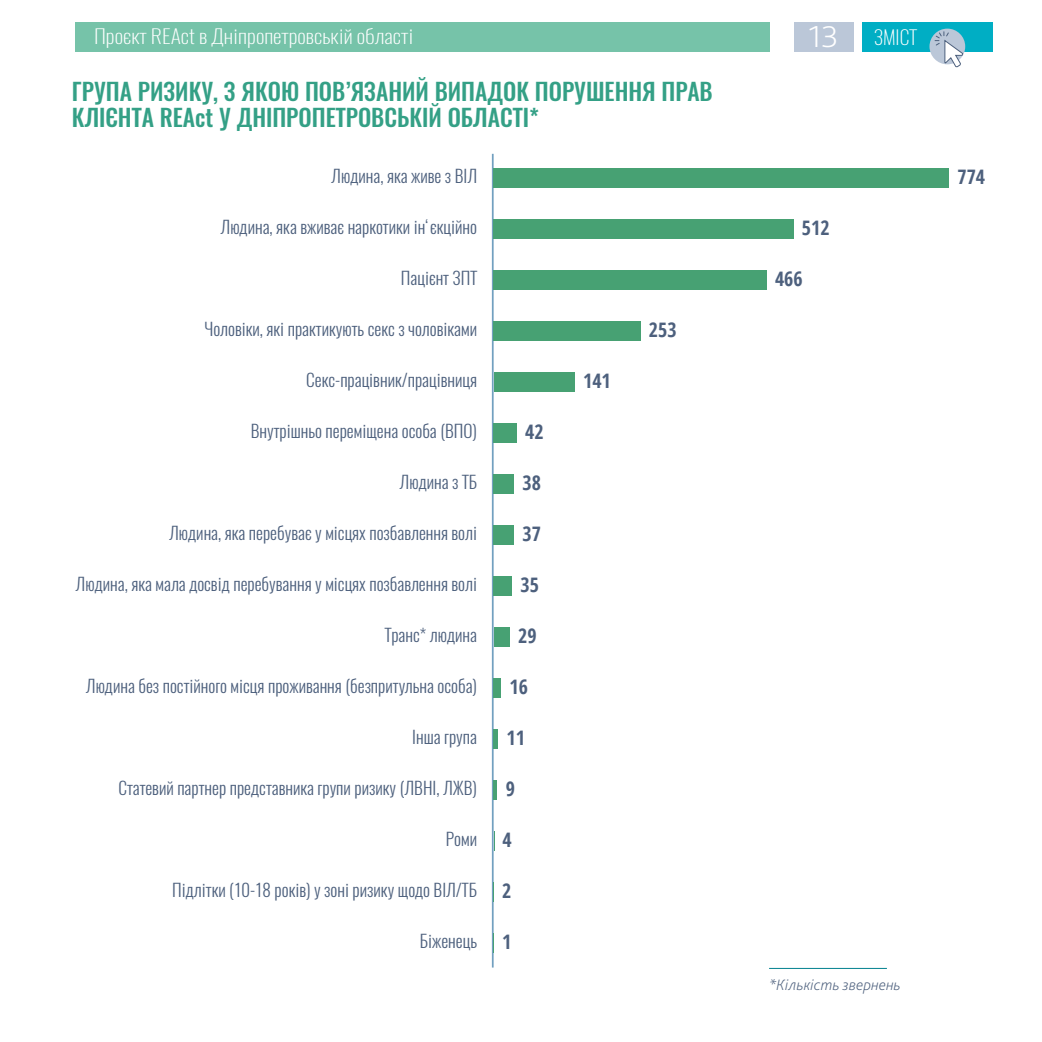
<style>
.page{position:relative;width:1042px;height:1042px;background:#fff}
.page>*{position:absolute;margin:0;border:0;box-sizing:border-box;transform-origin:0 0}
.t1{font:500 23.62px/26.2px "Oswald";color:#34a086}
.t2{font:700 condensed 19.95px "Open Sans";color:#4d607d}
.t3{font:200 19.25px "Oswald";color:#fff;scale:1.14 1}
.t4{font:200 19.25px "Oswald";color:#fff}
.t5{font:300 17.5px "Oswald";color:#4d607d}
.t6{font:italic 200 15.75px "Bliss Pro";color:#4d607d}
.s1{font-family:"Bliss Pro";font-size:31.5px}
</style>
<div class="page">
<div style="left:75px;top:22px;width:695px;height:29px;background:#76c3a9"></div>
<div style="left:794px;top:22px;width:59px;height:29px;background:#bbc7d8"></div>
<div style="left:862px;top:22px;width:130px;height:29px;background:#00aec4"></div>
<div style="left:929px;top:29px;width:36px;height:35px;background:#bbc7d8;border-radius:50%"></div>
<svg style="left:934px;top:31px;width:29px;height:36px"></svg>
<hr style="left:492px;top:154px;width:2px;height:813px;background:#72a0c0">
<div style="left:494px;top:168px;width:455px;height:20px;background:#47a173"></div>
<div style="left:494px;top:219px;width:300px;height:20px;background:#47a173"></div>
<div style="left:494px;top:270px;width:273px;height:20px;background:#47a173"></div>
<div style="left:494px;top:321px;width:147px;height:20px;background:#47a173"></div>
<div style="left:494px;top:372px;width:80px;height:20px;background:#47a173"></div>
<div style="left:494px;top:423px;width:23px;height:20px;background:#47a173"></div>
<div style="left:494px;top:474px;width:20px;height:20px;background:#47a173"></div>
<div style="left:494px;top:525px;width:20px;height:20px;background:#47a173"></div>
<div style="left:494px;top:576px;width:18px;height:20px;background:#47a173"></div>
<div style="left:494px;top:627px;width:15px;height:20px;background:#47a173"></div>
<div style="left:494px;top:678px;width:7px;height:20px;background:#47a173"></div>
<hr style="left:494px;top:729px;width:4px;height:20px;background:#47a173">
<hr style="left:494px;top:780px;width:3px;height:20px;background:#47a173">
<svg style="left:494px;top:831px;width:1px;height:20px"></svg>
<hr style="left:769px;top:968px;width:118px;height:1px;background:#00808e">
<p class="t3" style="left:94px;top:23px;width:282px">Проєкт REAct в Дніпропетровській області</p>
<p class="t4" style="left:808px;top:24px;width:110px"><span class="s1">13</span> ЗМІСТ</p>
<h1 class="t1" style="left:72px;top:79px;width:642px">ГРУПА РИЗИКУ, З ЯКОЮ ПОВ’ЯЗАНИЙ ВИПАДОК ПОРУШЕННЯ ПРАВ<br>КЛІЄНТА REAct У ДНІПРОПЕТРОВСЬКІЙ ОБЛАСТІ*</h1>
<p class="t5" style="left:331px;top:164px;width:147px">Людина, яка живе з ВІЛ</p>
<p class="t5" style="left:220px;top:215px;width:258px">Людина, яка вживає наркотики ін‘єкційно</p>
<p class="t5" style="left:401px;top:266px;width:78px">Пацієнт ЗПТ</p>
<p class="t5" style="left:204px;top:317px;width:274px">Чоловіки, які практикують секс з чоловіками</p>
<p class="t5" style="left:306px;top:368px;width:172px">Секс-працівник/працівниця</p>
<p class="t5" style="left:251px;top:419px;width:228px">Внутрішньо переміщена особа (ВПО)</p>
<p class="t5" style="left:399px;top:470px;width:79px">Людина з ТБ</p>
<p class="t5" style="left:169px;top:521px;width:309px">Людина, яка перебуває у місцях позбавлення волі</p>
<p class="t5" style="left:76px;top:572px;width:403px">Людина, яка мала досвід перебування у місцях позбавлення волі</p>
<p class="t5" style="left:385px;top:623px;width:94px">Транс* людина</p>
<p class="t5" style="left:86px;top:674px;width:393px">Людина без постійного місця проживання (безпритульна особа)</p>
<p class="t5" style="left:412px;top:725px;width:66px">Інша група</p>
<p class="t5" style="left:118px;top:776px;width:360px">Статевий партнер представника групи ризику (ЛВНІ, ЛЖВ)</p>
<p class="t5" style="left:446px;top:827px;width:33px">Роми</p>
<p class="t5" style="left:172px;top:878px;width:306px">Підлітки (10-18 років) у зоні ризику щодо ВІЛ/ТБ</p>
<p class="t5" style="left:420px;top:929px;width:59px">Біженець</p>
<p class="t2" style="left:525px;top:418px;width:20px">42</p>
<p class="t2" style="left:523px;top:469px;width:20px">38</p>
<p class="t2" style="left:523px;top:520px;width:20px">37</p>
<p class="t2" style="left:520px;top:571px;width:20px">35</p>
<p class="t2" style="left:518px;top:622px;width:20px">29</p>
<p class="t2" style="left:509px;top:673px;width:20px">16</p>
<p class="t2" style="left:507px;top:724px;width:20px">11</p>
<p class="t2" style="left:506px;top:775px;width:11px">9</p>
<p class="t2" style="left:502px;top:826px;width:11px">4</p>
<p class="t2" style="left:502px;top:877px;width:11px">2</p>
<p class="t2" style="left:502px;top:927px;width:11px">1</p>
<p class="t2" style="left:583px;top:367px;width:29px">141</p>
<p class="t2" style="left:649px;top:316px;width:29px">253</p>
<p class="t2" style="left:802px;top:214px;width:29px">512</p>
<p class="t2" style="left:775px;top:265px;width:29px">466</p>
<p class="t6" style="left:769px;top:975px;width:133px">*Кількість звернень</p>
<p class="t2" style="left:957px;top:162px;width:29px">774</p>
</div>
